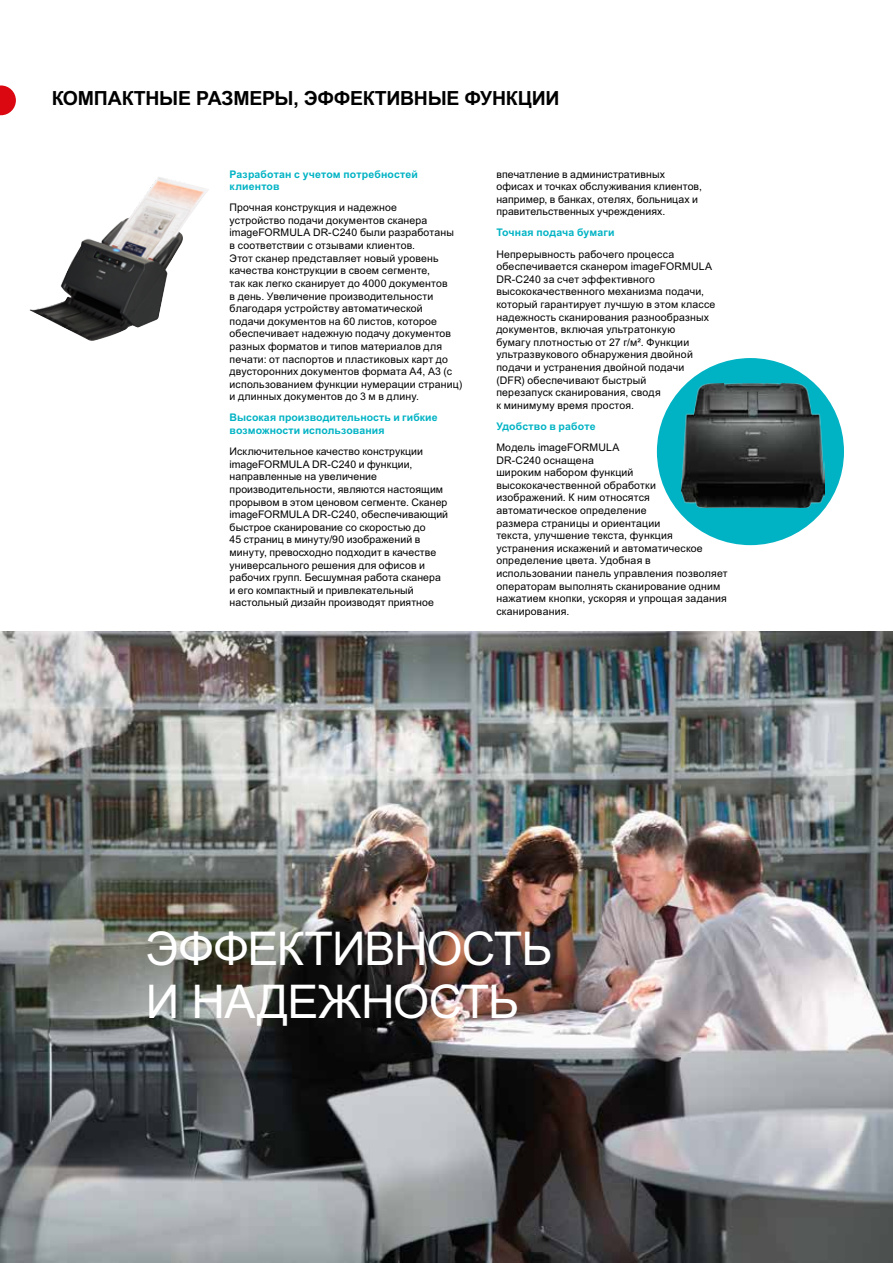
<style>
.page{position:relative;width:893px;height:1263px;background:#fff}
.page>*{position:absolute;margin:0;border:0;box-sizing:border-box;transform-origin:0 0}
.t1{font:46.5px/52.5px "Arial";letter-spacing:-.02em;color:#fff}
.t2{font:700 19.5px "Arial";letter-spacing:-.015em;color:#000}
.t3{font:10.5px/12.6px "Arial";letter-spacing:.015em;color:#000}
.t4{font:700 10.5px/12.6px "Arial";letter-spacing:.01em;color:#00b3c4}
</style>
<div class="page">
<img style="left:0;top:631px;width:893px;height:632px">
<div style="left:657px;top:358px;width:187px;height:187px;background:#00b3c4;border-radius:50%"></div>
<svg style="left:0;top:85px;width:16px;height:30px"></svg>
<img style="left:681px;top:384px;width:143px;height:124px">
<img style="left:29px;top:177px;width:180px;height:164px">
<h2 class="t2" style="left:52px;top:85px;width:509px">КОМПАКТНЫЕ РАЗМЕРЫ, ЭФФЕКТИВНЫЕ ФУНКЦИИ</h2>
<p class="t4" style="left:230px;top:168px;width:190px">Разработан с учетом потребностей клиентов</p>
<p class="t3" style="left:230px;top:201px;width:234px">Прочная конструкция и надежное<br>устройство подачи документов сканера imageFORMULA DR-C240 были разработаны<br>в соответствии с отзывами клиентов.<br>Этот сканер представляет новый уровень качества конструкции в своем сегменте,<br>так как легко сканирует до 4000 документов<br>в день. Увеличение производительности благодаря устройству автоматической<br>подачи документов на 60 листов, которое обеспечивает надежную подачу документов разных форматов и типов материалов для печати: от паспортов и пластиковых карт до двусторонних документов формата A4, A3 (с использованием функции нумерации страниц) и длинных документов до 3 м в длину.</p>
<p class="t4" style="left:230px;top:412px;width:209px">Высокая производительность и гибкие возможности использования</p>
<p class="t3" style="left:230px;top:445px;width:220px">Исключительное качество конструкции imageFORMULA DR-C240 и функции, направленные на увеличение производительности, являются настоящим прорывом в этом ценовом сегменте. Сканер imageFORMULA DR-C240, обеспечивающий быстрое сканирование со скоростью до<br>45 страниц в минуту/90 изображений в минуту, превосходно подходит в качестве универсального решения для офисов и рабочих групп. Бесшумная работа сканера и его компактный и привлекательный настольный дизайн производят приятное</p>
<p class="t3" style="left:496px;top:168px;width:207px">впечатление в административных офисах и точках обслуживания клиентов, например, в банках, отелях, больницах и правительственных учреждениях.</p>
<p class="t4" style="left:496px;top:227px;width:120px">Точная подача бумаги</p>
<p class="t3" style="left:496px;top:248px;width:221px">Непрерывность рабочего процесса обеспечивается сканером imageFORMULA DR-C240 за счет эффективного высококачественного механизма подачи, который гарантирует лучшую в этом классе надежность сканирования разнообразных документов, включая ультратонкую<br>бумагу плотностью от 27 г/м². Функции ультразвукового обнаружения двойной подачи и устранения двойной подачи (DFR) обеспечивают быстрый<br>перезапуск сканирования, сводя<br>к минимуму время простоя.</p>
<p class="t4" style="left:496px;top:420px;width:101px">Удобство в работе</p>
<p class="t3" style="left:496px;top:441px;width:233px">Модель imageFORMULA<br>DR-C240 оснащена<br>широким набором функций высококачественной обработки изображений. К ним относятся автоматическое определение<br>размера страницы и ориентации<br>текста, улучшение текста, функция устранения искажений и автоматическое определение цвета. Удобная в использовании панель управления позволяет операторам выполнять сканирование одним нажатием кнопки, ускоряя и упрощая задания сканирования.</p>
<h1 class="t1" style="left:146px;top:923px;width:407px">ЭФФЕКТИВНОСТЬ<br>И НАДЕЖНОСТЬ</h1>
</div>
